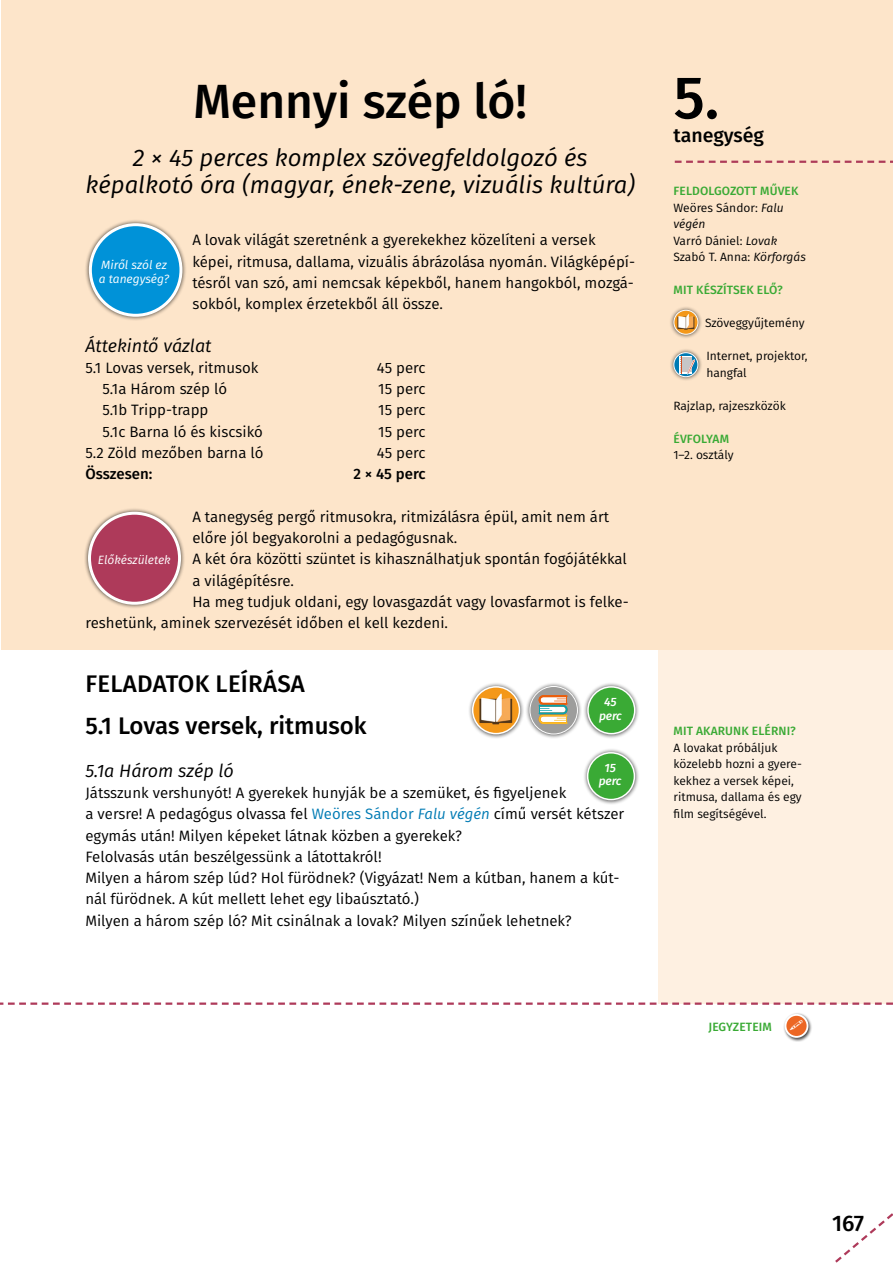
<style>
.page{position:relative;width:893px;height:1263px;background:#fff}
.page>*{position:absolute;margin:0;border:0;box-sizing:border-box;transform-origin:0 0}
.t1{font:500 60px "Fira Sans";color:#000}
.t2{font:500 48px "Fira Sans";color:#000}
.t3{font:italic 24px/27px "Fira Sans";color:#000;text-align:center}
.t4{font:500 24px/42.6px "Fira Sans";color:#000}
.t5{font:500 22.5px "Fira Sans";color:#000}
.t6{font:500 19.5px "Fira Sans";color:#000}
.t7{font:italic 18px "Fira Sans";color:#000}
.t8{font:15px/21.3px "Fira Sans";color:#000}
.t9{font:500 15px "Fira Sans";color:#000}
.t10{font:12px/16.5px "Fira Sans";color:#000}
.t11{font:500 12px "Fira Sans";letter-spacing:.01em;color:#3aaa35}
.t12{font:italic 12px/14.4px "Fira Sans";color:#fff}
.t13{font:italic 500 12px/13.5px "Fira Sans";letter-spacing:-.01em;color:#fff;text-align:center}
.s1{color:#007bb4}
.s2{font-style:italic;color:#007bb4}
.s3{font-weight:500;color:#3aaa35}
.s4{font-style:italic}
</style>
<div class="page">
<div style="left:658px;top:0;width:235px;height:1004px;background:#fef0e1"></div>
<div style="left:1px;top:0;width:892px;height:649px;background:#fde5ca"></div>
<svg style="left:0;top:1002px;width:893px;height:3px"></svg>
<div style="left:783px;top:1012px;width:30px;height:30px;background:#000;opacity:.75"></div>
<svg style="left:785px;top:1015px;width:22px;height:22px"></svg>
<div style="left:784px;top:1014px;width:24px;height:24px;border:2px solid #fff;border-radius:50%"></div>
<svg style="left:835px;top:1213px;width:58px;height:50px"></svg>
<svg style="left:675px;top:161px;width:218px;height:2px"></svg>
<div style="left:84px;top:219px;width:103px;height:102px;background:#000;opacity:.75"></div>
<div style="left:90px;top:225px;width:91px;height:90px;background:#0092d8;border-radius:50%"></div>
<div style="left:89px;top:223px;width:93px;height:94px;border:3px solid #fff;border-radius:50%"></div>
<div style="left:84px;top:507px;width:101px;height:102px;background:#000;opacity:.75"></div>
<div style="left:89px;top:513px;width:91px;height:90px;background:#ae3a5a;border-radius:50%"></div>
<div style="left:88px;top:512px;width:93px;height:93px;border:3px solid #fff;border-radius:50%"></div>
<div style="left:669px;top:305px;width:34px;height:34px;background:#000;opacity:.75"></div>
<img style="left:674px;top:310px;width:24px;height:24px;border-radius:12px">
<div style="left:674px;top:310px;width:24px;height:25px;border:1px solid #fff;border-radius:50%"></div>
<div style="left:669px;top:348px;width:33px;height:34px;background:#000;opacity:.75"></div>
<svg style="left:673px;top:352px;width:25px;height:25px"></svg>
<svg style="left:679px;top:356px;width:16px;height:20px"></svg>
<div style="left:583px;top:747px;width:57px;height:58px;background:#000;opacity:.75"></div>
<div style="left:588px;top:753px;width:46px;height:46px;background:#3aaa35;border-radius:50%"></div>
<div style="left:587px;top:752px;width:48px;height:48px;border:2px solid #fff;border-radius:50%"></div>
<div style="left:468px;top:682px;width:57px;height:57px;background:#000;opacity:.75"></div>
<img style="left:473px;top:687px;width:46px;height:47px;border-radius:23px">
<div style="left:472px;top:686px;width:48px;height:48px;border:2px solid #fff;border-radius:50%"></div>
<div style="left:583px;top:682px;width:57px;height:57px;background:#000;opacity:.75"></div>
<div style="left:588px;top:687px;width:47px;height:47px;background:#3aaa35;border-radius:50%"></div>
<div style="left:587px;top:686px;width:48px;height:48px;border:2px solid #fff;border-radius:50%"></div>
<div style="left:525px;top:682px;width:57px;height:57px;background:#000;opacity:.75"></div>
<div style="left:530px;top:686px;width:48px;height:48px;background:#9d9d9c;border:1px solid #fff;border-radius:50%"></div>
<svg style="left:539px;top:695px;width:29px;height:29px"></svg>
<svg style="left:790px;top:1020px;width:13px;height:10px"></svg>
<h2 class="t2" style="left:193px;top:62px;width:335px">Mennyi szép ló!</h2>
<h3 class="t3" style="left:85px;top:144px;width:551px">2 × 45 perces komplex szövegfeldolgozó és képalkotó óra (magyar, ének-zene, vizuális kultúra)</h3>
<p class="t8" style="left:192px;top:229px;width:444px">A lovak világát szeretnénk a gyerekekhez közelíteni a versek képei, ritmusa, dallama, vizuális ábrázolása nyomán. Világképépí&shy;tésről van szó, ami nemcsak képekből, hanem hangokból, mozgá&shy;sokból, komplex érzetekből áll össze.</p>
<p class="t7" style="left:85px;top:332px;width:128px">Áttekintő vázlat</p>
<p class="t8" style="left:85px;top:357px;width:174px">5.1 Lovas versek, ritmusok</p>
<p class="t8" style="left:377px;top:357px;width:50px">45 perc</p>
<p class="t8" style="left:102px;top:378px;width:126px">5.1a Három szép ló</p>
<p class="t8" style="left:378px;top:378px;width:49px">15 perc</p>
<p class="t8" style="left:102px;top:399px;width:108px">5.1b Tripp-trapp</p>
<p class="t8" style="left:378px;top:399px;width:49px">15 perc</p>
<p class="t8" style="left:102px;top:420px;width:162px">5.1c Barna ló és kiscsikó</p>
<p class="t8" style="left:378px;top:420px;width:49px">15 perc</p>
<p class="t8" style="left:85px;top:442px;width:180px">5.2 Zöld mezőben barna ló</p>
<p class="t8" style="left:377px;top:442px;width:50px">45 perc</p>
<p class="t9" style="left:85px;top:462px;width:69px">Összesen:</p>
<p class="t9" style="left:353px;top:462px;width:74px">2 × 45 perc</p>
<p class="t8" style="left:192px;top:505px;width:418px">A tanegység pergő ritmusokra, ritmizálásra épül, amit nem árt</p>
<p class="t8" style="left:192px;top:527px;width:266px">előre jól begyakorolni a pedagógusnak.</p>
<p class="t8" style="left:192px;top:548px;width:436px">A két óra közötti szüntet is kihasználhatjuk spontán fogójátékkal</p>
<p class="t8" style="left:192px;top:569px;width:103px">a világépítésre.</p>
<p class="t8" style="left:192px;top:590px;width:438px">Ha meg tudjuk oldani, egy lovasgazdát vagy lovasfarmot is felke-</p>
<p class="t8" style="left:85px;top:612px;width:364px">reshetünk, aminek szervezését időben el kell kezdeni.</p>
<h3 class="t4" style="left:85px;top:661px;width:283px">FELADATOK LEÍRÁSA<br>5.1 Lovas versek, ritmusok</h3>
<p class="t7" style="left:85px;top:757px;width:150px">5.1a Három szép ló</p>
<p class="t8" style="left:85px;top:782px;width:540px">Játsszunk vershunyót! A gyerekek hunyják be a szemüket, és figyeljenek<br>a versre! A pedagógus olvassa fel <span class="s1">Weöres Sándor</span> <span class="s2">Falu végén</span> című versét kétszer egymás után! Milyen képeket látnak közben a gyerekek?<br>Felolvasás után beszélgessünk a látottakról!<br>Milyen a három szép lúd? Hol fürödnek? (Vigyázat! Nem a kútban, hanem a kút&shy;nál fürödnek. A kút mellett lehet egy libaúsztató.)<br>Milyen a három szép ló? Mit csinálnak a lovak? Milyen színűek lehetnek?</p>
<p class="t12" style="left:99px;top:257px;width:72px">Miről szól ez a tanegység?</p>
<p class="t12" style="left:98px;top:552px;width:74px">Előkészületek</p>
<p class="t13" style="left:599px;top:694px;width:24px">45 perc</p>
<p class="t13" style="left:599px;top:760px;width:24px">15 perc</p>
<h1 class="t1" style="left:674px;top:49px;width:47px">5.</h1>
<h3 class="t6" style="left:674px;top:119px;width:92px">tanegység</h3>
<p class="t10" style="left:673px;top:183px;width:134px"><span class="s3">FELDOLGOZOTT MŰVEK<br></span>Weöres Sándor: <span class="s4">Falu végén<br></span>Varró Dániel: <span class="s4">Lovak<br></span>Szabó T. Anna: <span class="s4">Körforgás</span></p>
<p class="t11" style="left:673px;top:281px;width:111px">MIT KÉSZÍTSEK ELŐ?</p>
<p class="t10" style="left:705px;top:315px;width:101px">Szöveggyűjtemény</p>
<p class="t10" style="left:706px;top:348px;width:103px">Internet, projektor, hangfal</p>
<p class="t10" style="left:673px;top:397px;width:114px">Rajzlap, rajzeszközök</p>
<p class="t11" style="left:673px;top:429px;width:57px">ÉVFOLYAM</p>
<p class="t10" style="left:673px;top:447px;width:62px">1–2. osztály</p>
<p class="t11" style="left:673px;top:722px;width:124px">MIT AKARUNK ELÉRNI?</p>
<p class="t10" style="left:673px;top:739px;width:130px">A lovakat próbáljuk közelebb hozni a gyere&shy;kekhez a versek képei, ritmusa, dallama és egy film segítségével.</p>
<p class="t11" style="left:708px;top:1017px;width:65px">JEGYZETEIM</p>
<h3 class="t5" style="left:832px;top:1205px;width:34px">167</h3>
</div>
